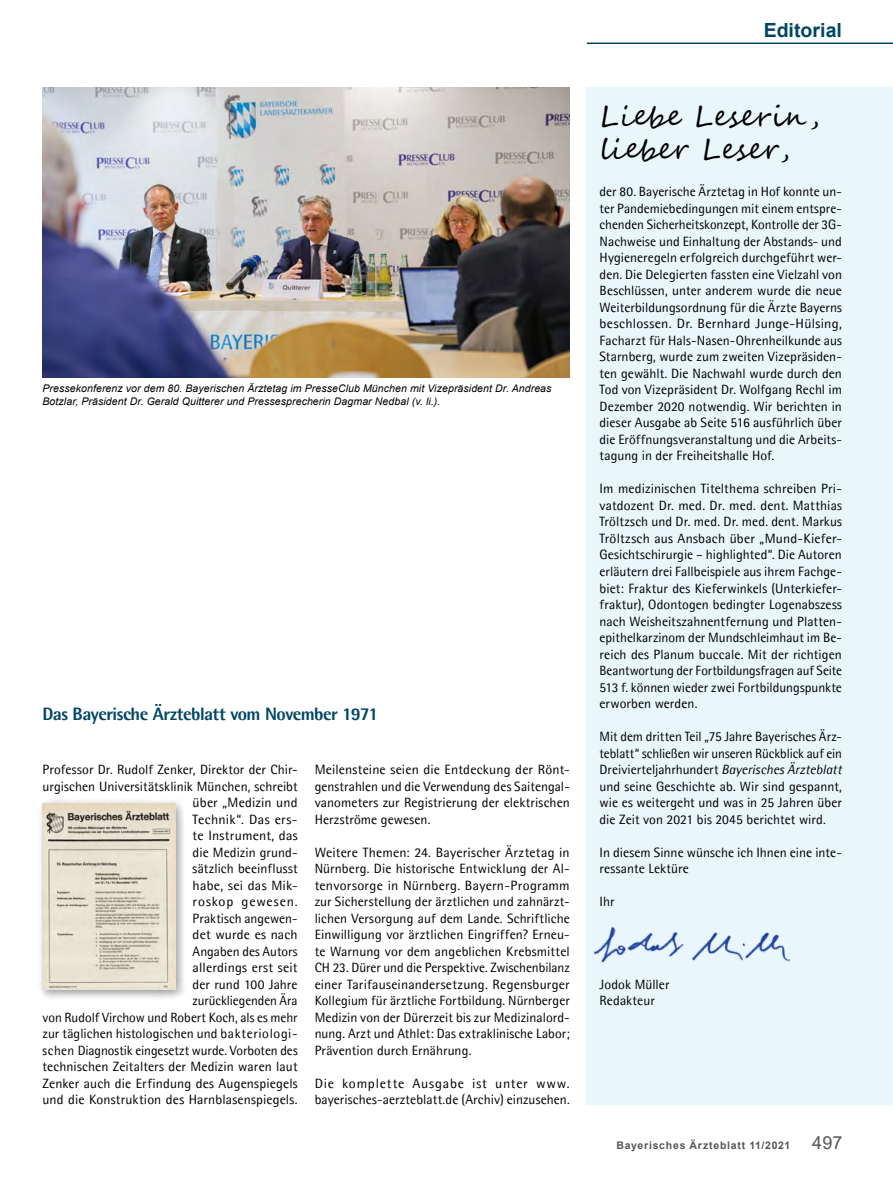
<style>
.page{position:relative;width:893px;height:1191px;background:#fff}
.page>*{position:absolute;margin:0;border:0;box-sizing:border-box;transform-origin:0 0}
.t1{font:28.5px/33px "Segoe Script";letter-spacing:.015em;color:#000}
.t2{font:700 19.5px "Arial";color:#004663}
.t3{font:800 18px "Agfa Rotis Semisans";letter-spacing:-.03em;color:#004663}
.t4{font:13.5px/16.5px "Agfa Rotis Semisans";letter-spacing:.005em;color:#000;text-align:justify}
.t5{font:italic 10.5px/13.5px "Arial";letter-spacing:.01em;color:#000}
.t6{font:700 10.5px "Arial";letter-spacing:.07em;color:#575654}
.s1{font-style:italic}
.s2{font-weight:400;font-size:18px}
</style>
<div class="page">
<hr style="left:587px;top:43px;width:306px;height:1px;background:#004663">
<div style="left:37px;top:797px;width:150px;height:204px;background:#000;opacity:.4"></div>
<img style="left:43px;top:803px;width:133px;height:186px">
<div style="left:587px;top:87px;width:306px;height:1017px;background:#e9f7fd"></div>
<img style="left:594px;top:927px;width:197px;height:35px">
<img style="left:43px;top:87px;width:527px;height:290px">
<p class="t5" style="left:43px;top:381px;width:510px">Pressekonferenz vor dem 80. Bayerischen Ärztetag im PresseClub München mit Vizepräsident Dr. Andreas<br>Botzlar, Präsident Dr. Gerald Quitterer und Pressesprecherin Dagmar Nedbal (v. li.).</p>
<h3 class="t3" style="left:43px;top:702px;width:337px">Das Bayerische Ärzteblatt vom November 1971</h3>
<p class="t4" style="left:43px;top:761px;width:257px;text-align:right">Professor Dr. Rudolf Zenker, Direktor der Chir&shy;urgischen Universitätsklinik München, schreibt über „Medizin und<br>Technik“. Das ers-<br>te Instrument, das<br>die Medizin grund-<br>sätzlich beeinflusst<br>habe, sei das Mik-<br>roskop gewesen.<br>Praktisch angewen-<br>det wurde es nach<br>Angaben des Autors<br>allerdings erst seit<br>der rund 100 Jahre<br>zurückliegenden Ära<br>von Rudolf Virchow und Robert Koch, als es mehr zur täglichen histologischen und bakteriologi&shy;schen Diagnostik eingesetzt wurde. Vorboten des technischen Zeitalters der Medizin waren laut<br>Zenker auch die Erfindung des Augenspiegels und die Konstruktion des Harnblasenspiegels.</p>
<p class="t4" style="left:315px;top:761px;width:257px">Meilensteine seien die Entdeckung der Rönt&shy;genstrahlen und die Verwendung des Saitengal&shy;vanometers zur Registrierung der elektrischen Herzströme gewesen.</p>
<p class="t4" style="left:315px;top:843px;width:257px">Weitere Themen: 24. Bayerischer Ärztetag in Nürnberg. Die historische Entwicklung der Al&shy;tenvorsorge in Nürnberg. Bayern-Programm zur Sicherstellung der ärztlichen und zahnärzt&shy;lichen Versorgung auf dem Lande. Schriftliche Einwilligung vor ärztlichen Eingriffen? Erneu&shy;te Warnung vor dem angeblichen Krebsmittel CH 23. Dürer und die Perspektive. Zwischenbilanz einer Tarifauseinandersetzung. Regensburger Kollegium für ärztliche Fortbildung. Nürnberger Medizin von der Dürerzeit bis zur Medizinalord&shy;nung. Arzt und Athlet: Das extraklinische Labor; Prävention durch Ernährung.</p>
<p class="t4" style="left:315px;top:1074px;width:257px">Die komplette Ausgabe ist unter www. bayerisches-aerzteblatt.de (Archiv) einzusehen.</p>
<h2 class="t2" style="left:764px;top:16px;width:80px">Editorial</h2>
<h1 class="t1" style="left:600px;top:100px;width:221px">Liebe Leserin, lieber Leser,</h1>
<p class="t4" style="left:600px;top:183px;width:244px">der 80. Bayerische Ärztetag in Hof konnte un&shy;ter Pandemiebedingungen mit einem entspre&shy;chenden Sicherheitskonzept, Kontrolle der 3G-Nachweise und Einhaltung der Abstands- und Hygieneregeln erfolgreich durchgeführt wer&shy;den. Die Delegierten fassten eine Vielzahl von Beschlüssen, unter anderem wurde die neue Weiterbildungsordnung für die Ärzte Bayerns beschlossen. Dr. Bernhard Junge-Hülsing, Facharzt für Hals-Nasen-Ohrenheilkunde aus Starnberg, wurde zum zweiten Vizepräsiden&shy;ten gewählt. Die Nachwahl wurde durch den Tod von Vizepräsident Dr. Wolfgang Rechl im Dezember 2020 notwendig. Wir berichten in dieser Ausgabe ab Seite 516 ausführlich über die Eröffnungsveranstaltung und die Arbeits&shy;tagung in der Freiheitshalle Hof.</p>
<p class="t4" style="left:600px;top:480px;width:244px">Im medizinischen Titelthema schreiben Pri&shy;vatdozent Dr. med. Dr. med. dent. Matthias Tröltzsch und Dr. med. Dr. med. dent. Markus Tröltzsch aus Ansbach über „Mund-Kiefer-Gesichtschirurgie – highlighted“. Die Autoren erläutern drei Fallbeispiele aus ihrem Fachge&shy;biet: Fraktur des Kieferwinkels (Unterkiefer&shy;fraktur), Odontogen bedingter Logenabszess nach Weisheitszahnentfernung und Platten&shy;epithelkarzinom der Mundschleimhaut im Be&shy;reich des Planum buccale. Mit der richtigen Beantwortung der Fortbildungsfragen auf Seite 513 f. können wieder zwei Fortbildungspunkte erworben werden.</p>
<p class="t4" style="left:600px;top:728px;width:244px">Mit dem dritten Teil „75 Jahre Bayerisches Ärz&shy;teblatt“ schließen wir unseren Rückblick auf ein Dreivierteljahrhundert <span class="s1">Bayerisches Ärzteblatt </span>und seine Geschichte ab. Wir sind gespannt, wie es weitergeht und was in 25 Jahren über die Zeit von 2021 bis 2045 berichtet wird.</p>
<p class="t4" style="left:600px;top:843px;width:244px">In diesem Sinne wünsche ich Ihnen eine inte&shy;ressante Lektüre</p>
<p class="t4" style="left:600px;top:893px;width:17px">Ihr</p>
<p class="t4" style="left:600px;top:975px;width:71px">Jodok Müller<br>Redakteur</p>
<p class="t6" style="left:616px;top:1137px;width:227px">Bayerisches Ärzteblatt 11/2021 <span class="s2">497</span></p>
</div>
